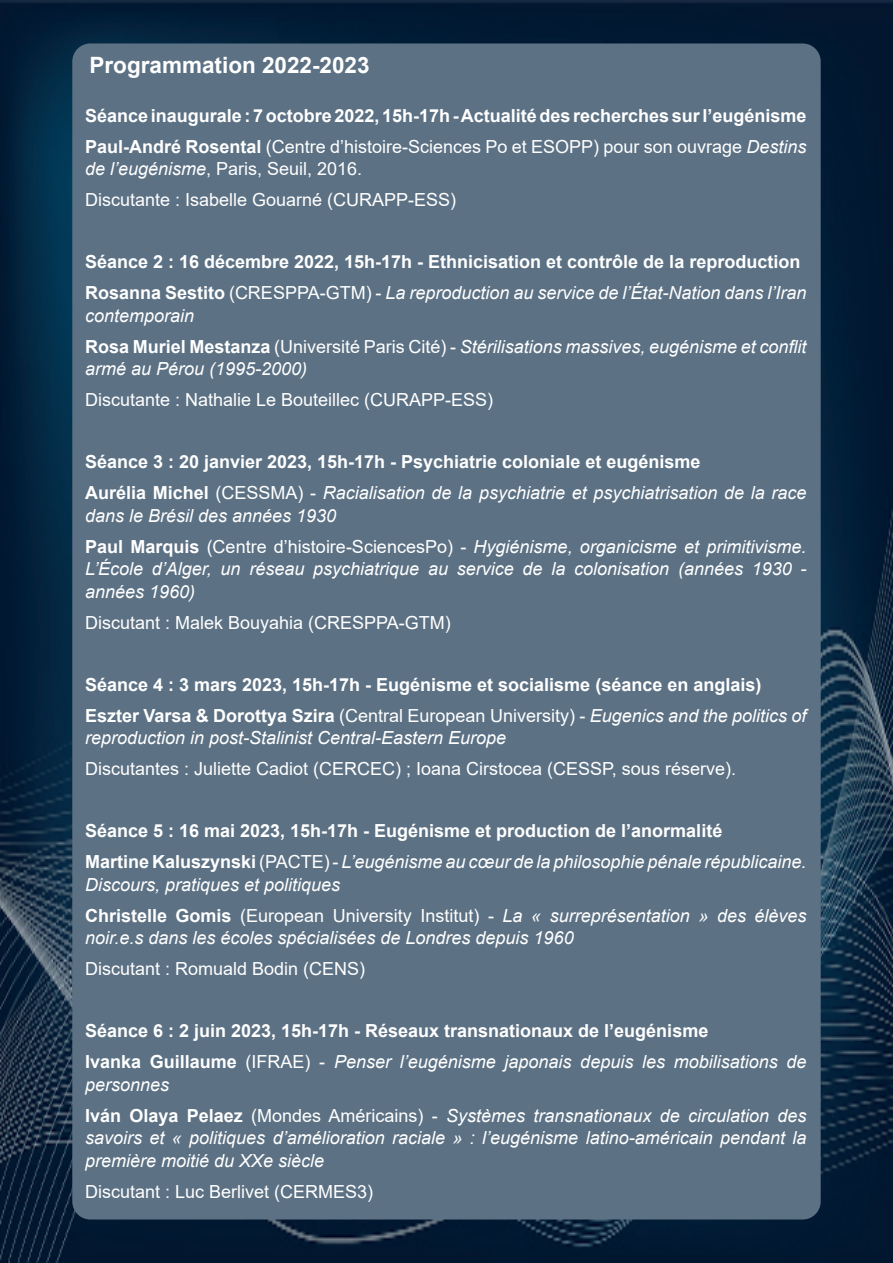
<style>
.page{position:relative;width:893px;height:1263px;background:#fff}
.page>*{position:absolute;margin:0;border:0;box-sizing:border-box;transform-origin:0 0}
.t1{font:700 22.5px "Arial";color:#fff}
.t2{font:700 18px/31px "Arial";color:#fff}
.t3{font:italic 18px/31px "Arial";color:#fff}
.t4{font:18px/31px "Arial";color:#fff}
.s1{font-weight:400}
.s2{font-weight:400;font-style:italic}
.s3{font-style:italic}
.s4{font-weight:700;font-style:normal}
.s5{font-style:normal}
</style>
<div class="page">
<img style="left:0;top:0;width:893px;height:1263px">
<div style="left:72px;top:43px;width:749px;height:1176px;background:#5c7184;border-radius:18px"></div>
<p class="t1" style="left:90px;top:49px;width:282px">Programmation 2022-2023</p>
<p class="t2" style="left:85px;top:100px;width:723px">Séance inaugurale : 7 octobre 2022, 15h-17h - Actualité des recherches sur l’eugénisme<br>Paul-André Rosental <span class="s1">(Centre d’histoire-Sciences Po et ESOPP) pour son ouvrage</span> <span class="s2">Destins</span></p>
<p class="t4" style="left:85px;top:153px;width:373px"><span class="s3">de l’eugénisme</span>, Paris, Seuil, 2016.<br>Discutante : Isabelle Gouarné (CURAPP-ESS)</p>
<p class="t2" style="left:85px;top:246px;width:723px">Séance 2 : 16 décembre 2022, 15h-17h - Ethnicisation et contrôle de la reproduction<br>Rosanna Sestito <span class="s1">(CRESPPA-GTM) -</span> <span class="s2">La reproduction au service de l’État-Nation dans l’Iran</span></p>
<p class="t3" style="left:85px;top:300px;width:723px">contemporain<br><span class="s4">Rosa Muriel Mestanza</span> <span class="s5">(Université Paris Cité) -</span> Stérilisations massives, eugénisme et conflit</p>
<p class="t3" style="left:85px;top:354px;width:224px">armé au Pérou (1995-2000)</p>
<p class="t4" style="left:85px;top:384px;width:410px">Discutante : Nathalie Le Bouteillec (CURAPP-ESS)</p>
<p class="t2" style="left:85px;top:446px;width:723px">Séance 3 : 20 janvier 2023, 15h-17h - Psychiatrie coloniale et eugénisme<br>Aurélia Michel <span class="s1">(CESSMA) -</span> <span class="s2">Racialisation de la psychiatrie et psychiatrisation de la race</span></p>
<p class="t3" style="left:85px;top:500px;width:723px">dans le Brésil des années 1930<br><span class="s4">Paul Marquis</span> <span class="s5">(Centre d’histoire-SciencesPo) -</span> Hygiénisme, organicisme et primitivisme.</p>
<p class="t3" style="left:85px;top:558px;width:723px;line-height:22.5px">L’École d’Alger, un réseau psychiatrique au service de la colonisation (années 1930 - années 1960)</p>
<p class="t4" style="left:85px;top:607px;width:367px">Discutant : Malek Bouyahia (CRESPPA-GTM)</p>
<p class="t2" style="left:85px;top:669px;width:723px">Séance 4 : 3 mars 2023, 15h-17h - Eugénisme et socialisme (séance en anglais)<br>Eszter Varsa &amp; Dorottya Szira <span class="s1">(Central European University) -</span> <span class="s2">Eugenics and the politics of</span></p>
<p class="t3" style="left:85px;top:722px;width:423px">reproduction in post-Stalinist Central-Eastern Europe</p>
<p class="t4" style="left:85px;top:753px;width:652px">Discutantes : Juliette Cadiot (CERCEC) ; Ioana Cirstocea (CESSP, sous réserve).</p>
<p class="t2" style="left:85px;top:815px;width:723px">Séance 5 : 16 mai 2023, 15h-17h - Eugénisme et production de l’anormalité<br>Martine Kaluszynski <span class="s1">(PACTE) -</span> <span class="s2">L’eugénisme au cœur de la philosophie pénale républicaine.</span></p>
<p class="t3" style="left:85px;top:869px;width:723px">Discours, pratiques et politiques<br><span class="s4">Christelle Gomis</span> <span class="s5">(European University Institut) -</span> La « surreprésentation » des élèves</p>
<p class="t3" style="left:85px;top:922px;width:490px">noir.e.s dans les écoles spécialisées de Londres depuis 1960</p>
<p class="t4" style="left:85px;top:953px;width:282px">Discutant : Romuald Bodin (CENS)</p>
<p class="t2" style="left:85px;top:1015px;width:723px">Séance 6 : 2 juin 2023, 15h-17h - Réseaux transnationaux de l’eugénisme<br>Ivanka Guillaume <span class="s1">(IFRAE) -</span> <span class="s2">Penser l’eugénisme japonais depuis les mobilisations de</span></p>
<p class="t3" style="left:85px;top:1069px;width:723px">personnes<br><span class="s4">Iván Olaya Pelaez</span> <span class="s5">(Mondes Américains) -</span> Systèmes transnationaux de circulation des</p>
<p class="t3" style="left:85px;top:1127px;width:723px;line-height:22.5px">savoirs et « politiques d’amélioration raciale » : l’eugénisme latino-américain pendant la première moitié du XXe siècle</p>
<p class="t4" style="left:85px;top:1176px;width:290px">Discutant : Luc Berlivet (CERMES3)</p>
</div>
